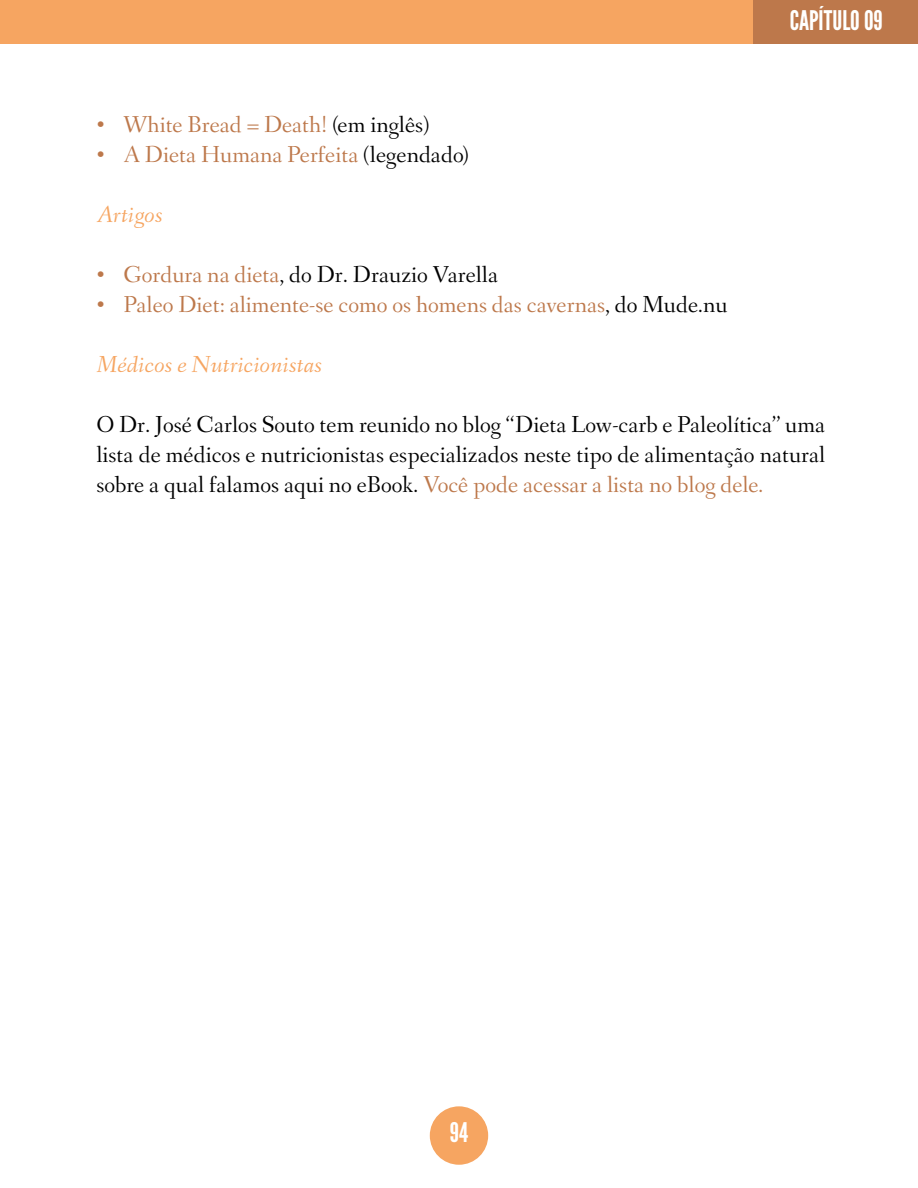
<style>
.page{position:relative;width:918px;height:1188px;background:#fff}
.page>*{position:absolute;margin:0;border:0;box-sizing:border-box;transform-origin:0 0}
.t1{font:27px "League Gothic";color:#fffffe}
.t2{font:27px "League Gothic";color:#fff}
.t3{font:24px/30px "Fanwood";color:#000;text-align:justify}
.t4{font:24px "Fanwood";color:#bd784b}
.t5{font:italic 24px "Fanwood";color:#f6a561}
.s1{color:#000}
.s2{color:#bd784b}
</style>
<div class="page">
<div style="left:0;top:0;width:754px;height:44px;background:#f6a561"></div>
<div style="left:754px;top:0;width:164px;height:44px;background:#bd784b"></div>
<div style="left:430px;top:1106px;width:58px;height:59px;background:#f6a561;border-radius:50%"></div>
<p class="t4" style="left:96px;top:111px;width:335px">• White Bread = Death! <span class="s1">(em inglês)</span></p>
<p class="t4" style="left:96px;top:141px;width:374px">• A Dieta Humana Perfeita <span class="s1">(legendado)</span></p>
<p class="t5" style="left:96px;top:201px;width:68px">Artigos</p>
<p class="t3" style="left:96px;top:261px;width:403px"><span class="s2">• Gordura na dieta</span>, do Dr. Drauzio Varella</p>
<p class="t4" style="left:96px;top:291px;width:633px">• Paleo Diet: alimente-se como os homens das cavernas<span class="s1">, do Mude.nu</span></p>
<p class="t5" style="left:96px;top:351px;width:227px">Médicos e Nutricionistas</p>
<p class="t1" style="left:790px;top:5px;width:95px">CAPÍTULO 09</p>
<p class="t3" style="left:96px;top:411px;width:731px">O Dr. José Carlos Souto tem reunido no blog “Dieta Low-carb e Paleolítica” uma lista de médicos e nutricionistas especializados neste tipo de alimentação natural sobre a qual falamos aqui no eBook. <span class="s2">Você pode acessar a lista no blog dele.</span></p>
<p class="t2" style="left:450px;top:1116px;width:20px">94</p>
</div>
